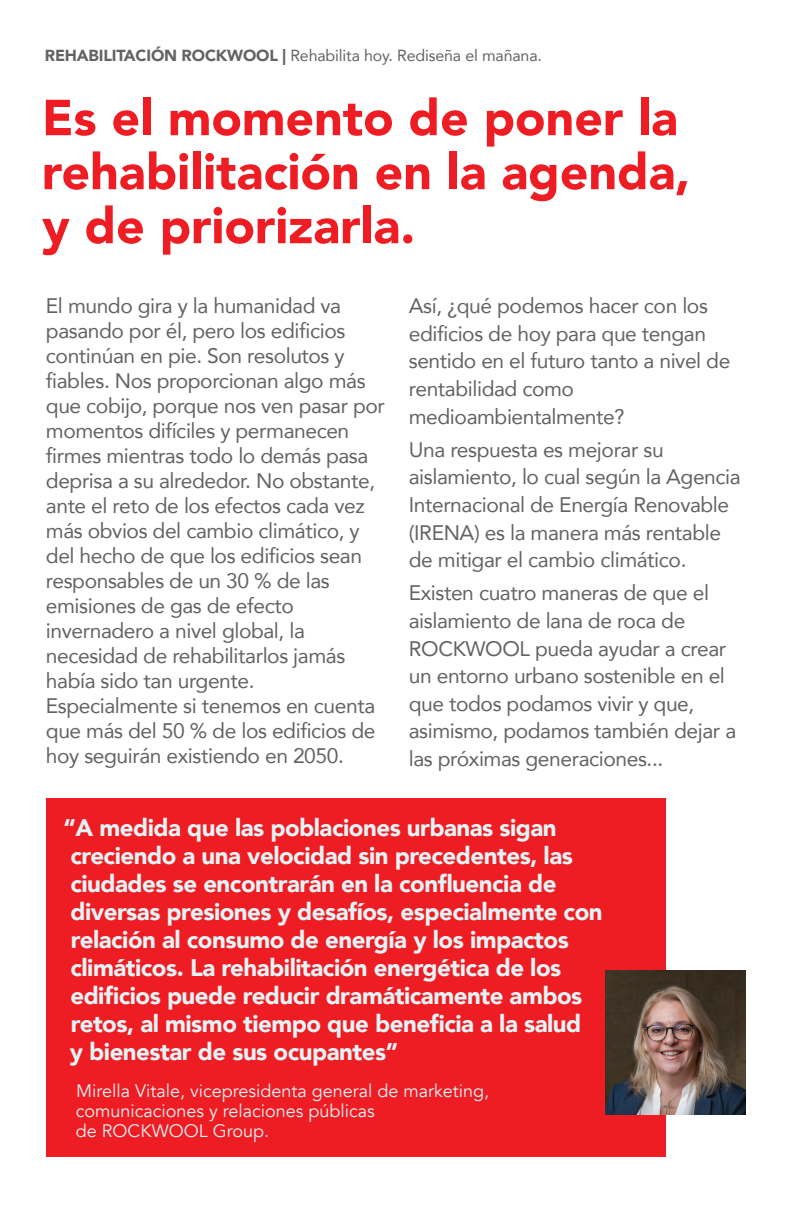
<style>
.page{position:relative;width:791px;height:1225px;background:#fff}
.page>*{position:absolute;margin:0;border:0;box-sizing:border-box;transform-origin:0 0}
.t1{font:900 50px/54px "Avenir";color:#ee1d23}
.t2{font:900 24px/28px "Avenir";letter-spacing:-.02em;color:#e2f3f6}
.t3{font:21px/25px "Avenir";letter-spacing:-.02em;color:#636366}
.t4{font:18px/20px "Avenir";color:#e2f3f6}
.t5{font:16px "Avenir";letter-spacing:-.01em;color:#636366}
.s1{font-weight:900}
</style>
<div class="page">
<div style="left:46px;top:798px;width:619px;height:359px;background:#ee1d23"></div>
<img style="left:606px;top:970px;width:139px;height:144px">
<p class="t5" style="left:45px;top:43px;width:499px"><span class="s1">REHABILITACIÓN ROCKWOOL |</span> Rehabilita hoy. Rediseña el mañana.</p>
<h1 class="t1" style="left:42px;top:89px;width:650px">Es el momento de poner la rehabilitación en la agenda, y de priorizarla.</h1>
<p class="t3" style="left:46px;top:293px;width:341px">El mundo gira y la humanidad va pasando por él, pero los edificios continúan en pie. Son resolutos y fiables. Nos proporcionan algo más que cobijo, porque nos ven pasar por momentos difíciles y permanecen firmes mientras todo lo demás pasa deprisa a su alrededor. No obstante, ante el reto de los efectos cada vez más obvios del cambio climático, y del hecho de que los edificios sean responsables de un 30 % de las emisiones de gas de efecto invernadero a nivel global, la necesidad de rehabilitarlos jamás había sido tan urgente.<br>Especialmente si tenemos en cuenta que más del 50 % de los edificios de hoy seguirán existiendo en 2050.</p>
<p class="t3" style="left:409px;top:291px;width:323px;line-height:27.6px">Así, ¿qué podemos hacer con los edificios de hoy para que tengan sentido en el futuro tanto a nivel de rentabilidad como medioambientalmente?</p>
<p class="t3" style="left:409px;top:435px;width:333px;line-height:27.6px">Una respuesta es mejorar su aislamiento, lo cual según la Agencia Internacional de Energía Renovable (IRENA) es la manera más rentable de mitigar el cambio climático.</p>
<p class="t3" style="left:409px;top:578px;width:329px;line-height:27.6px">Existen cuatro maneras de que el aislamiento de lana de roca de<br>ROCKWOOL pueda ayudar a crear un entorno urbano sostenible en el que todos podamos vivir y que, asimismo, podamos también dejar a las próximas generaciones...</p>
<p class="t2" style="left:63px;top:813px;width:541px">“A medida que las poblaciones urbanas sigan creciendo a una velocidad sin precedentes, las ciudades se encontrarán en la confluencia de diversas presiones y desafíos, especialmente con relación al consumo de energía y los impactos climáticos. La rehabilitación energética de los edificios puede reducir dramáticamente ambos retos, al mismo tiempo que beneficia a la salud<br>y bienestar de sus ocupantes”</p>
<p class="t4" style="left:76px;top:1081px;width:415px">Mirella Vitale, vicepresidenta general de marketing, comunicaciones y relaciones públicas<br>de ROCKWOOL Group.</p>
</div>
